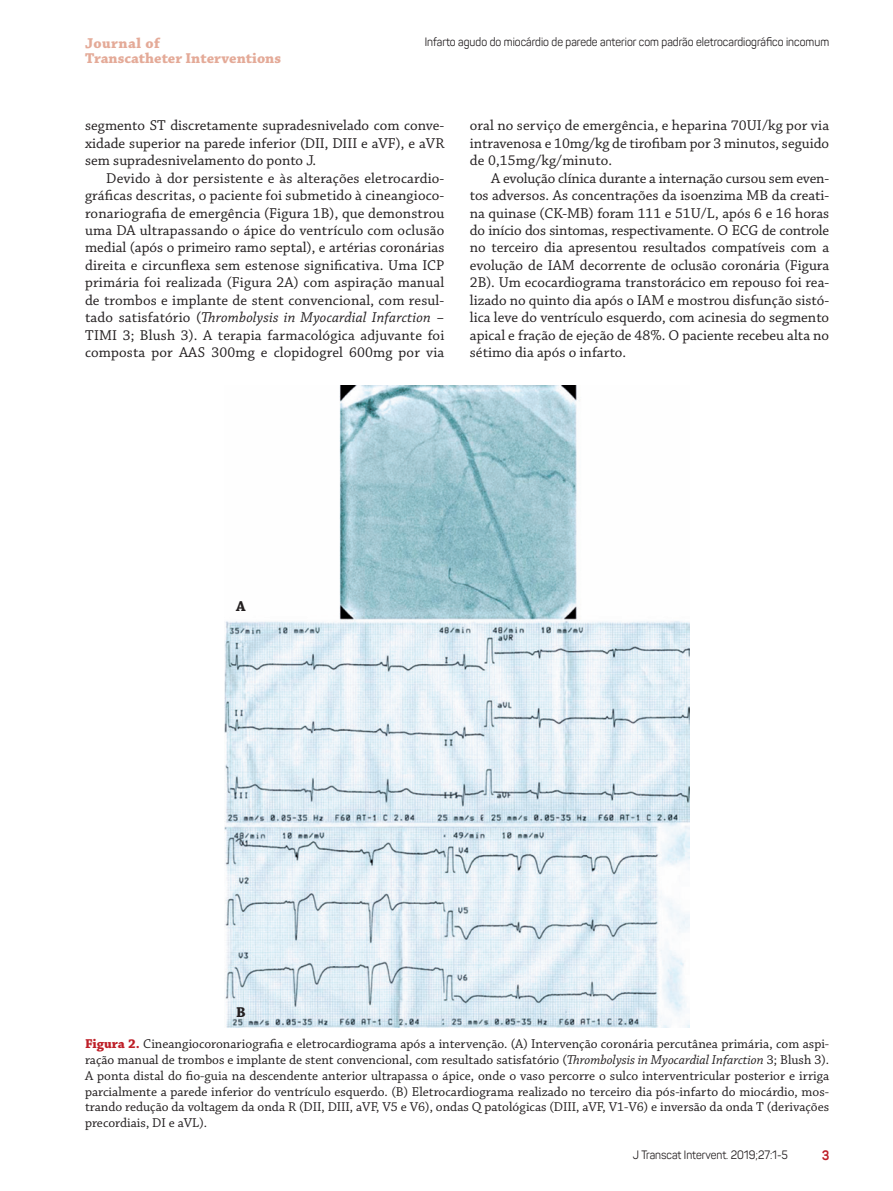
<style>
.page{position:relative;width:893px;height:1191px;background:#fff}
.page>*{position:absolute;margin:0;border:0;box-sizing:border-box;transform-origin:0 0}
.t1{font:15px/17.4px "Chaparral Pro";color:#231f20;text-align:justify}
.t2{font:700 15px/15px "Chaparral Pro";color:#e4aa98}
.t3{font:700 15px "Chaparral Pro";color:#231f20}
.t4{font:13.5px/15.8px "Chaparral Pro";color:#231f20;text-align:justify}
.t5{font:700 13.5px "Panton";color:#be1e27;scale:.9 1}
.t6{font:12px "Panton";color:#231f20;scale:.9 1}
.s1{font-style:italic}
.s2{font-weight:700;color:#be1e27}
</style>
<div class="page">
<img style="left:224px;top:385px;width:466px;height:642px">
<p class="t2" style="left:85px;top:36px;width:197px">Journal of<br>Transcatheter Interventions</p>
<p class="t6" style="left:425px;top:34px;width:451px">Infarto agudo do miocárdio de parede anterior com padrão eletrocardiográfico incomum</p>
<p class="t1" style="left:85px;top:117px;width:361px">segmento ST discretamente supradesnivelado com conve&shy;xidade superior na parede inferior (DII, DIII e aVF), e aVR sem supradesnivelamento do ponto J.</p>
<p class="t1" style="left:85px;top:170px;width:361px;text-indent:21px">Devido à dor persistente e às alterações eletrocardio&shy;gráficas descritas, o paciente foi submetido à cineangioco&shy;ronariografia de emergência (Figura 1B), que demonstrou uma DA ultrapassando o ápice do ventrículo com oclusão medial (após o primeiro ramo septal), e artérias coronárias direita e circunflexa sem estenose significativa. Uma ICP primária foi realizada (Figura 2A) com aspiração manual de trombos e implante de stent convencional, com resul&shy;tado satisfatório (<span class="s1">Thrombolysis in Myocardial Infarction</span> − TIMI 3; Blush 3). A terapia farmacológica adjuvante foi composta por AAS 300mg e clopidogrel 600mg por via</p>
<p class="t1" style="left:470px;top:117px;width:361px">oral no serviço de emergência, e heparina 70UI/kg por via intravenosa e 10mg/kg de tirofibam por 3 minutos, seguido de 0,15mg/kg/minuto.</p>
<p class="t1" style="left:470px;top:170px;width:361px;text-indent:21px">A evolução clínica durante a internação cursou sem even&shy;tos adversos. As concentrações da isoenzima MB da creati&shy;na quinase (CK-MB) foram 111 e 51U/L, após 6 e 16 horas do início dos sintomas, respectivamente. O ECG de controle no terceiro dia apresentou resultados compatíveis com a evolução de IAM decorrente de oclusão coronária (Figura 2B). Um ecocardiograma transtorácico em repouso foi rea&shy;lizado no quinto dia após o IAM e mostrou disfunção sistó&shy;lica leve do ventrículo esquerdo, com acinesia do segmento apical e fração de ejeção de 48%. O paciente recebeu alta no sétimo dia após o infarto.</p>
<p class="t3" style="left:236px;top:597px;width:11px">A</p>
<p class="t3" style="left:236px;top:1003px;width:11px">B</p>
<p class="t4" style="left:85px;top:1036px;width:746px"><span class="s2">Figura 2.</span> Cineangiocoronariografia e eletrocardiograma após a intervenção. (A) Intervenção coronária percutânea primária, com aspi&shy;ração manual de trombos e implante de stent convencional, com resultado satisfatório (<span class="s1">Thrombolysis in Myocardial Infarction</span> 3; Blush 3).<br>A ponta distal do fio-guia na descendente anterior ultrapassa o ápice, onde o vaso percorre o sulco interventricular posterior e irriga parcialmente a parede inferior do ventrículo esquerdo. (B) Eletrocardiograma realizado no terceiro dia pós-infarto do miocárdio, mos&shy;trando redução da voltagem da onda R (DII, DIII, aVF, V5 e V6), ondas Q patológicas (DIII, aVF, V1-V6) e inversão da onda T (derivações precordiais, DI e aVL).</p>
<p class="t6" style="left:633px;top:1147px;width:174px">J Transcat Intervent. 2019;27:1-5</p>
<p class="t5" style="left:822px;top:1147px;width:10px">3</p>
</div>
